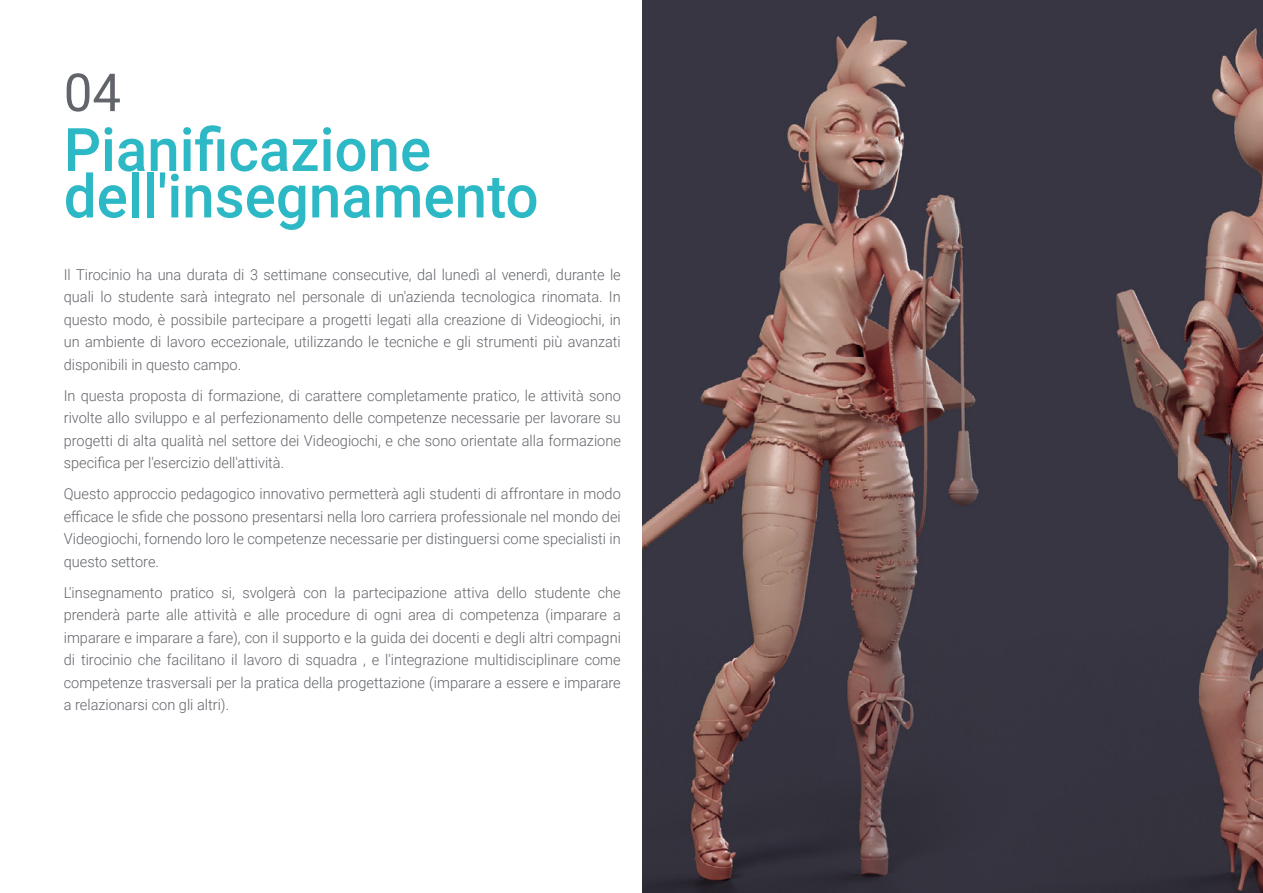
<style>
.page{position:relative;width:1263px;height:893px;background:#fff}
.page>*{position:absolute;margin:0;border:0;box-sizing:border-box;transform-origin:0 0}
.t1{font:500 60px/46.5px "Roboto";color:#2db8c5}
.t2{font:52.5px "Roboto";color:#61646a}
.t3{font:300 15px/22.5px "Roboto";color:#61646a;text-align:justify}
</style>
<div class="page">
<img style="left:642px;top:0;width:621px;height:893px">
<h2 class="t2" style="left:64px;top:56px;width:59px">04</h2>
<h1 class="t1" style="left:64px;top:124px;width:476px">Pianificazione dell'insegnamento</h1>
<p class="t3" style="left:64px;top:262px;width:559px">Il Tirocinio ha una durata di 3 settimane consecutive, dal lunedì al venerdì, durante le quali lo studente sarà integrato nel personale di un'azienda tecnologica rinomata. In questo modo, è possibile partecipare a progetti legati alla creazione di Videogiochi, in un ambiente di lavoro eccezionale, utilizzando le tecniche e gli strumenti più avanzati disponibili in questo campo.</p>
<p class="t3" style="left:64px;top:383px;width:559px">In questa proposta di formazione, di carattere completamente pratico, le attività sono rivolte allo sviluppo e al perfezionamento delle competenze necessarie per lavorare su progetti di alta qualità nel settore dei Videogiochi, e che sono orientate alla formazione specifica per l'esercizio dell'attività.</p>
<p class="t3" style="left:64px;top:482px;width:559px">Questo approccio pedagogico innovativo permetterà agli studenti di affrontare in modo efficace le sfide che possono presentarsi nella loro carriera professionale nel mondo dei Videogiochi, fornendo loro le competenze necessarie per distinguersi come specialisti in questo settore.</p>
<p class="t3" style="left:64px;top:580px;width:559px">L'insegnamento pratico si, svolgerà con la partecipazione attiva dello studente che prenderà parte alle attività e alle procedure di ogni area di competenza (imparare a imparare e imparare a fare), con il supporto e la guida dei docenti e degli altri compagni di tirocinio che facilitano il lavoro di squadra , e l'integrazione multidisciplinare come competenze trasversali per la pratica della progettazione (imparare a essere e imparare a relazionarsi con gli altri).</p>
</div>
